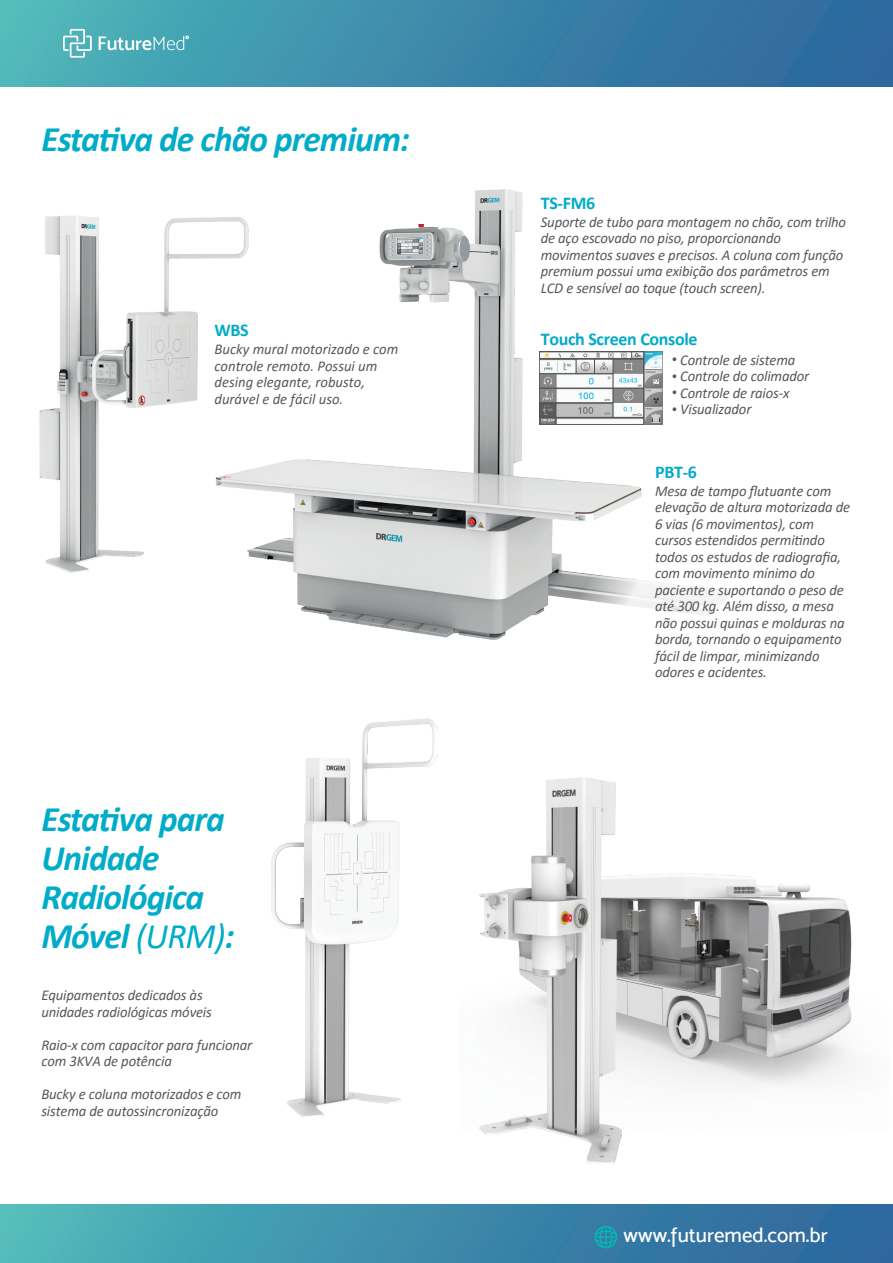
<style>
.page{position:relative;width:893px;height:1263px;background:#fff}
.page>*{position:absolute;margin:0;border:0;box-sizing:border-box;transform-origin:0 0}
.t1{font:italic 700 36px/39px "Calibri";letter-spacing:-.025em;color:#00acc8}
.t2{font:20.7px "Mosk Medium 500";color:#fff}
.t3{font:700 18px "Calibri";letter-spacing:-.02em;color:#00abc7}
.t4{font:italic 15px/16.5px "Calibri";letter-spacing:-.01em;color:#57585a}
.s1{font-weight:400}
.s2{font-size:12px}
</style>
<div class="page">
<div style="left:0;top:0;width:893px;height:86px;background:linear-gradient(to right,#4eb5ba,#2b619b)"></div>
<div style="left:0;top:1205px;width:893px;height:58px;background:linear-gradient(to right,#4fb8bb,#2b619b)"></div>
<svg style="left:595px;top:1226px;width:22px;height:22px"></svg>
<svg style="left:63px;top:29px;width:29px;height:29px"></svg>
<svg style="left:99px;top:36px;width:90px;height:14px"></svg>
<img style="left:39px;top:190px;width:689px;height:450px">
<img style="left:621px;top:873px;width:232px;height:257px">
<img style="left:272px;top:718px;width:166px;height:399px">
<img style="left:304px;top:827px;width:7px;height:96px">
<img style="left:479px;top:778px;width:142px;height:386px">
<img style="left:540px;top:351px;width:122px;height:73px">
<h1 class="t1" style="left:41px;top:119px;width:370px">Estativa de chão premium:</h1>
<p class="t3" style="left:214px;top:319px;width:36px">WBS</p>
<p class="t4" style="left:214px;top:340px;width:185px">Bucky mural motorizado e com controle remoto. Possui um desing elegante, robusto, durável e de fácil uso.</p>
<h1 class="t1" style="left:41px;top:800px;width:195px">Estativa para<br>Unidade<br>Radiológica<br>Móvel <span class="s1">(URM)</span>:</h1>
<p class="t4" style="left:41px;top:986px;width:172px">Equipamentos dedicados às unidades radiológicas móveis</p>
<p class="t4" style="left:41px;top:1036px;width:212px">Raio-x com capacitor para funcionar com 3KVA de potência</p>
<p class="t4" style="left:41px;top:1085px;width:201px">Bucky e coluna motorizados e com sistema de autossincronização</p>
<p class="t3" style="left:541px;top:191px;width:56px">TS-FM6</p>
<p class="t4" style="left:541px;top:213px;width:307px">Suporte de tubo para montagem no chão, com trilho de aço escovado no piso, proporcionando movimentos suaves e precisos. A coluna com função premium possui uma exibição dos parâmetros em LCD e sensível ao toque (touch screen).</p>
<p class="t3" style="left:541px;top:328px;width:158px">Touch Screen Console</p>
<p class="t4" style="left:671px;top:351px;width:125px"><span class="s2">•</span> Controle de sistema</p>
<p class="t4" style="left:671px;top:368px;width:139px"><span class="s2">•</span> Controle do colimador</p>
<p class="t4" style="left:671px;top:384px;width:120px"><span class="s2">•</span> Controle de raios-x</p>
<p class="t4" style="left:671px;top:401px;width:81px"><span class="s2">•</span> Visualizador</p>
<p class="t3" style="left:655px;top:460px;width:43px">PBT-6</p>
<p class="t4" style="left:655px;top:482px;width:196px">Mesa de tampo flutuante com elevação de altura motorizada de<br>6 vias (6 movimentos), com cursos estendidos permitindo todos os estudos de radiografia, com movimento mínimo do paciente e suportando o peso de até 300 kg. Além disso, a mesa não possui quinas e molduras na borda, tornando o equipamento fácil de limpar, minimizando odores e acidentes.</p>
<h2 class="t2" style="left:624px;top:1222px;width:206px">www.futuremed.com.br</h2>
</div>
